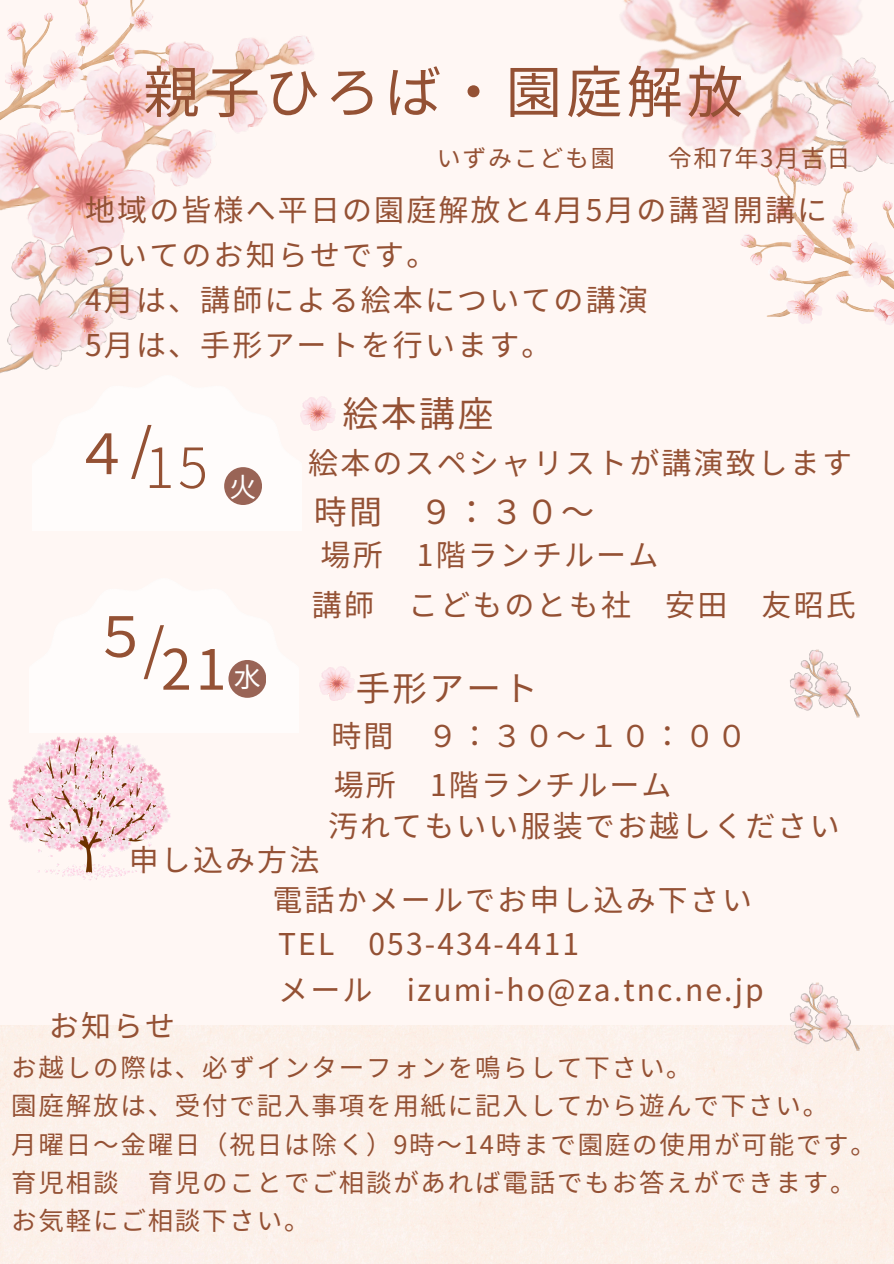
<style>
.page{position:relative;width:894px;height:1264px;background:#fff}
.page>*{position:absolute;margin:0;border:0;box-sizing:border-box;transform-origin:0 0}
.t1{font:56.4px "Noto Sans JP";letter-spacing:.07em;color:#945134}
.t2{font:55.5px "Noto Sans JP";color:#945134}
.t3{font:300 55.5px "Noto Sans JP";color:#945134}
.t4{font:35.85px "Noto Sans JP";color:#945134}
.t5{font:34.5px "Noto Sans JP";color:#945134}
.t6{font:33px "Noto Sans JP";color:#945134}
.t7{font:30px/45px "Noto Sans JP";letter-spacing:.07em;color:#945134}
.t8{font:27px "Noto Sans JP";color:#fff}
.t9{font:25.5px/38.2px "Noto Sans JP";letter-spacing:.07em;color:#945134}
.t10{font:24px "Noto Sans JP";letter-spacing:.07em;color:#945134}
</style>
<div class="page">
<div style="left:0;top:0;width:893px;height:1263px;background:#fff7f4"></div>
<div style="left:224px;top:467px;width:38px;height:38px;background:#996456;border-radius:50%"></div>
<img style="left:8px;top:735px;width:162px;height:145px">
<img style="left:790px;top:649px;width:69px;height:69px">
<img style="left:621px;top:0;width:272px;height:164px">
<img style="left:0;top:267px;width:143px;height:106px">
<img style="left:7px;top:0;width:146px;height:29px">
<img style="left:740px;top:164px;width:153px;height:161px">
<img style="left:0;top:29px;width:314px;height:238px">
<img style="left:320px;top:666px;width:34px;height:34px">
<img style="left:300px;top:396px;width:35px;height:34px">
<div style="left:228px;top:660px;width:38px;height:37px;background:#996456;border-radius:50%"></div>
<img style="left:788px;top:982px;width:71px;height:71px">
<p class="t1" style="left:143px;top:47px;width:601px">親子ひろば・園庭解放</p>
<p class="t10" style="left:436px;top:139px;width:180px">いずみこども園</p>
<p class="t10" style="left:667px;top:139px;width:175px">令和7年3月吉日</p>
<p class="t7" style="left:85px;top:186px;width:743px">地域の皆様へ平日の園庭解放と4月 5月の講習開講についてのお知らせです。<br>4月は、講師による絵本についての講演<br>5月は、手形アートを行います。</p>
<p class="t2" style="left:74px;top:410px;width:57px">４</p>
<h1 class="t2" style="left:130px;top:404px;width:23px">/</h1>
<p class="t3" style="left:145px;top:423px;width:65px">15</p>
<h4 class="t8" style="left:229px;top:466px;width:26px">火</h4>
<p class="t4" style="left:342px;top:385px;width:153px">絵本講座</p>
<p class="t7" style="left:308px;top:439px;width:545px">絵本のスペシャリストが講演致します</p>
<p class="t6" style="left:314px;top:485px;width:279px">時間 ９：３０～</p>
<h2 class="t7" style="left:320px;top:531px;width:339px">場所 1階ランチルーム</h2>
<p class="t2" style="left:93px;top:592px;width:57px">５</p>
<p class="t2" style="left:143px;top:604px;width:23px">/</p>
<p class="t2" style="left:161px;top:625px;width:67px">21</p>
<p class="t7" style="left:312px;top:580px;width:411px">講師 こどものとも社 安田</p>
<p class="t7" style="left:761px;top:580px;width:93px">友昭氏</p>
<h2 class="t8" style="left:234px;top:656px;width:27px">水</h2>
<p class="t5" style="left:355px;top:660px;width:184px">手形アート</p>
<h4 class="t7" style="left:331px;top:712px;width:417px">時間 ９：３０～１０：００</h4>
<h4 class="t7" style="left:334px;top:760px;width:339px">場所 1階ランチルーム</h4>
<p class="t7" style="left:328px;top:802px;width:513px">汚れてもいい服装でお越しください</p>
<p class="t7" style="left:129px;top:836px;width:192px">申し込み方法</p>
<p class="t7" style="left:272px;top:876px;width:481px">電話かメールでお申し込み下さい</p>
<p class="t7" style="left:278px;top:919px;width:302px">TEL 053-434-4411</p>
<p class="t7" style="left:278px;top:966px;width:486px">メール izumi-ho@za.tnc.ne.jp</p>
<h4 class="t7" style="left:49px;top:1002px;width:128px">お知らせ</h4>
<p class="t9" style="left:11px;top:1047px;width:682px">お越しの際は、必ずインターフォンを鳴らして下さい。</p>
<p class="t9" style="left:11px;top:1085px;width:866px">園庭解放は、受付で記入事項を用紙に記入してから遊んで下さい。<br>月曜日～金曜日（祝日は除く）9時～14時まで園庭の使用が可能です。</p>
<h2 class="t9" style="left:11px;top:1162px;width:845px">育児相談 育児のことでご相談があれば電話でもお答えができます。お気軽にご相談下さい。</h2>
</div>
